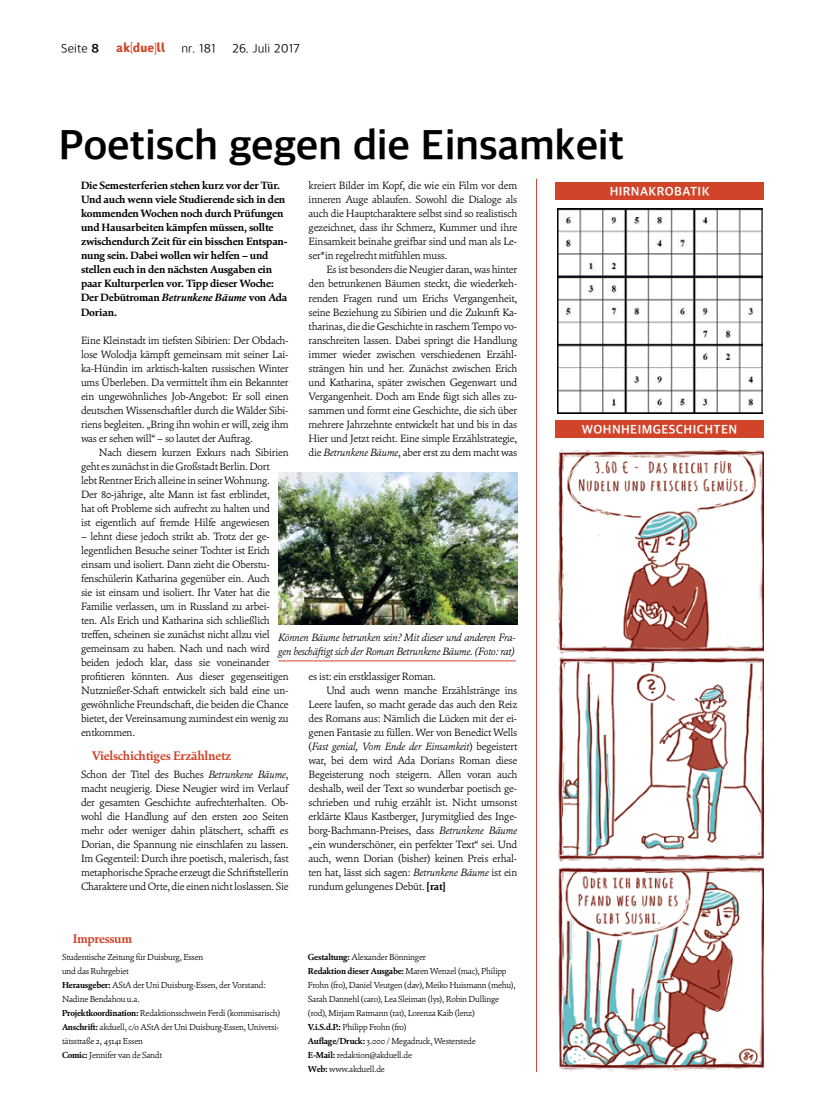
<style>
.page{position:relative;width:826px;height:1110px;background:#fff}
.page>*{position:absolute;margin:0;border:0;box-sizing:border-box;transform-origin:0 0}
.t1{font:700 42.5px "Akduell Apple SD Gothic Neo";letter-spacing:-.01em;color:#000}
.t2{font:700 12.5px "Cala";letter-spacing:-.02em;color:#d1442a}
.t3{font:700 12.5px "Akduell Apple SD Gothic Neo";letter-spacing:.03em;color:#fff}
.t4{font:300 12.5px "Akduell Apple SD Gothic Neo";letter-spacing:.01em;color:#000}
.t5{font:12.5px "Akduell 03";letter-spacing:.02em;color:#d1442a}
.t6{font:300 10.62px/14px "Cala";letter-spacing:-.02em;color:#000;text-align:justify}
.t7{font:700 10.62px/14px "Cala";letter-spacing:-.02em;color:#000}
.t8{font:italic 300 10.62px/14px "Cala";letter-spacing:-.025em;color:#000}
.t9{font:300 8.75px/14px "Cala";letter-spacing:-.025em;color:#000}
.s1{font-weight:700}
.s2{font-style:italic}
.s3{font-style:normal}
</style>
<div class="page">
<hr style="left:536px;top:179px;width:1px;height:892px;background:#d1442a">
<img style="left:278px;top:472px;width:239px;height:152px">
<hr style="left:278px;top:660px;width:238px;height:1px;background:#d1442a">
<img style="left:557px;top:208px;width:205px;height:206px">
<div style="left:555px;top:182px;width:209px;height:18px;background:#d1442a"></div>
<div style="left:555px;top:420px;width:209px;height:18px;background:#d1442a"></div>
<img style="left:557px;top:449px;width:207px;height:622px">
<p class="t4" style="left:61px;top:40px;width:39px">Seite <span class="s1">8</span></p>
<p class="t5" style="left:116px;top:42px;width:51px">ak[due]ll</p>
<p class="t4" style="left:181px;top:40px;width:36px">nr. 181</p>
<p class="t4" style="left:232px;top:40px;width:69px">26. Juli 2017</p>
<h1 class="t1" style="left:58px;top:116px;width:567px">Poetisch gegen die Einsamkeit</h1>
<p class="t6" style="left:308px;top:179px;width:210px">kreiert Bilder im Kopf, die wie ein Film vor dem inneren Auge ablaufen. Sowohl die Dialoge als auch die Hauptcharaktere selbst sind so realistisch gezeichnet, dass ihr Schmerz, Kummer und ihre Einsamkeit beinahe greifbar sind und man als Le&shy;ser*in regelrecht mitfühlen muss.</p>
<p class="t6" style="left:308px;top:263px;width:210px;text-indent:18px">Es ist besonders die Neugier daran, was hinter den betrunkenen Bäumen steckt, die wiederkeh&shy;renden Fragen rund um Erichs Vergangenheit, seine Beziehung zu Sibirien und die Zukunft Ka&shy;tharinas, die die Geschichte in raschem Tempo vo&shy;ranschreiten lassen. Dabei springt die Handlung immer wieder zwischen verschiedenen Erzähl&shy;strängen hin und her. Zunächst zwischen Erich und Katharina, später zwischen Gegenwart und Vergangenheit. Doch am Ende fügt sich alles zu&shy;sammen und formt eine Geschichte, die sich über mehrere Jahrzehnte entwickelt hat und bis in das Hier und Jetzt reicht. Eine simple Erzählstrategie, die <span class="s2">Betrunkene Bäume</span>, aber erst zu dem macht was</p>
<p class="t7" style="left:81px;top:179px;width:208px">Die Semesterferien stehen kurz vor der Tür.<br>Und auch wenn viele Studierende sich in den kommenden Wochen noch durch Prüfungen und Hausarbeiten kämpfen müssen, sollte zwischendurch Zeit für ein bisschen Entspan&shy;nung sein. Dabei wollen wir helfen – und stellen euch in den nächsten Ausgaben ein paar Kulturperlen vor. Tipp dieser Woche:<br>Der Debütroman <span class="s2">Betrunkene Bäume</span> von Ada Dorian.</p>
<p class="t6" style="left:81px;top:333px;width:209px">Eine Kleinstadt im tiefsten Sibirien: Der Obdach&shy;lose Wolodja kämpft gemeinsam mit seiner Lai&shy;ka-Hündin im arktisch-kalten russischen Winter ums Überleben. Da vermittelt ihm ein Bekannter ein ungewöhnliches Job-Angebot: Er soll einen deutschen Wissenschaftler durch die Wälder Sibi&shy;riens begleiten. „Bring ihn wohin er will, zeig ihm was er sehen will“ – so lautet der Auftrag.</p>
<p class="t6" style="left:81px;top:445px;width:209px;text-align:left;text-indent:18px">Nach diesem kurzen Exkurs nach Sibirien geht es zunächst in die Großstadt Berlin. Dort<br>lebt Rentner Erich alleine in seiner Wohnung.<br>Der 80-jährige, alte Mann ist fast erblindet,<br>hat oft Probleme sich aufrecht zu halten und<br>ist eigentlich auf fremde Hilfe angewiesen</p>
<p class="t6" style="left:81px;top:529px;width:209px;text-align:left">– lehnt diese jedoch strikt ab. Trotz der ge&shy;legentlichen Besuche seiner Tochter ist Erich einsam und isoliert. Dann zieht die Oberstu&shy;fenschülerin Katharina gegenüber ein. Auch<br>sie ist einsam und isoliert. Ihr Vater hat die Familie verlassen, um in Russland zu arbei&shy;ten. Als Erich und Katharina sich schließlich treffen, scheinen sie zunächst nicht allzu viel gemeinsam zu haben. Nach und nach wird beiden jedoch klar, dass sie voneinander profitieren könnten. Aus dieser gegenseitigen Nutznießer-Schaft entwickelt sich bald eine un&shy;gewöhnliche Freundschaft, die beiden die Chance bietet, der Vereinsamung zumindest ein wenig zu entkommen.</p>
<p class="t2" style="left:92px;top:748px;width:141px">Vielschichtiges Erzählnetz</p>
<p class="t6" style="left:81px;top:767px;width:209px">Schon der Titel des Buches <span class="s2">Betrunkene Bäume</span>, macht neugierig. Diese Neugier wird im Verlauf der gesamten Geschichte aufrechterhalten. Ob&shy;wohl die Handlung auf den ersten 200 Seiten mehr oder weniger dahin plätschert, schafft es Dorian, die Spannung nie einschlafen zu lassen.<br>Im Gegenteil: Durch ihre poetisch, malerisch, fast metaphorische Sprache erzeugt die Schriftstellerin Charaktere und Orte, die einen nicht loslassen. Sie</p>
<p class="t3" style="left:609px;top:183px;width:101px">HIRNAKROBATIK</p>
<p class="t3" style="left:582px;top:420px;width:157px">WOHNHEIMGESCHICHTEN</p>
<p class="t8" style="left:278px;top:630px;width:239px">Können Bäume betrunken sein? Mit dieser und anderen Fra&shy;gen beschäftigt sich der Roman Betrunkene Bäume. (Foto: rat)</p>
<p class="t6" style="left:308px;top:669px;width:129px">es ist: ein erstklassiger Roman.</p>
<p class="t6" style="left:326px;top:683px;width:192px">Und auch wenn manche Erzählstränge ins</p>
<p class="t6" style="left:308px;top:697px;width:210px">Leere laufen, so macht gerade das auch den Reiz</p>
<p class="t6" style="left:308px;top:711px;width:210px">des Romans aus: Nämlich die Lücken mit der ei-</p>
<p class="t6" style="left:308px;top:725px;width:210px">genen Fantasie zu füllen. Wer von Benedict Wells</p>
<p class="t8" style="left:308px;top:739px;width:210px"><span class="s3">(</span>Fast genial, Vom Ende der Einsamkeit<span class="s3">) begeistert</span></p>
<p class="t6" style="left:308px;top:753px;width:210px">war, bei dem wird Ada Dorians Roman diese</p>
<p class="t6" style="left:308px;top:767px;width:210px">Begeisterung noch steigern. Allen voran auch</p>
<p class="t6" style="left:308px;top:781px;width:210px">deshalb, weil der Text so wunderbar poetisch ge-</p>
<p class="t6" style="left:308px;top:795px;width:210px">schrieben und ruhig erzählt ist. Nicht umsonst</p>
<p class="t6" style="left:308px;top:809px;width:210px">erklärte Klaus Kastberger, Jurymitglied des Inge-</p>
<p class="t6" style="left:308px;top:823px;width:210px">borg-Bachmann-Preises, dass <span class="s2">Betrunkene Bäume</span></p>
<p class="t6" style="left:308px;top:837px;width:210px">„ein wunderschöner, ein perfekter Text“ sei. Und</p>
<p class="t6" style="left:308px;top:851px;width:210px">auch, wenn Dorian (bisher) keinen Preis erhal-</p>
<p class="t6" style="left:308px;top:865px;width:210px">ten hat, lässt sich sagen: <span class="s2">Betrunkene Bäume</span> ist ein</p>
<p class="t6" style="left:308px;top:879px;width:139px">rundum gelungenes Debüt. <span class="s1">[rat]</span></p>
<p class="t2" style="left:73px;top:930px;width:61px">Impressum</p>
<p class="t9" style="left:62px;top:949px;width:220px">Studentische Zeitung für Duisburg, Essen<br>und das Ruhrgebiet<br><span class="s1">Herausgeber:</span> AStA der Uni Duisburg-Essen, der Vorstand:<br>Nadine Bendahou u.a.<br><span class="s1">Projektkoordination:</span> Redaktionsschwein Ferdi (kommisarisch)<br><span class="s1">Anschrift:</span> akduell, c/o AStA der Uni Duisburg-Essen, Universi&shy;tätsstraße 2, 45141 Essen<br><span class="s1">Comic:</span> Jennifer van de Sandt</p>
<p class="t9" style="left:308px;top:949px;width:209px"><span class="s1">Gestaltung:</span> Alexander Bönninger<br><span class="s1">Redaktion dieser Ausgabe:</span> Maren Wenzel (mac), Philipp Frohn (fro), Daniel Veutgen (dav), Meiko Huismann (mehu), Sarah Dannehl (caro), Lea Sleiman (lys), Robin Dullinge (rod), Mirjam Ratmann (rat), Lorenza Kaib (lenz)<br><span class="s1">V.i.S.d.P.:</span> Philipp Frohn (fro)<br><span class="s1">Auflage/Druck:</span> 3.000 / Megadruck, Westerstede<br><span class="s1">E-Mail:</span> redaktion@akduell.de<br><span class="s1">Web:</span> www.akduell.de</p>
</div>
